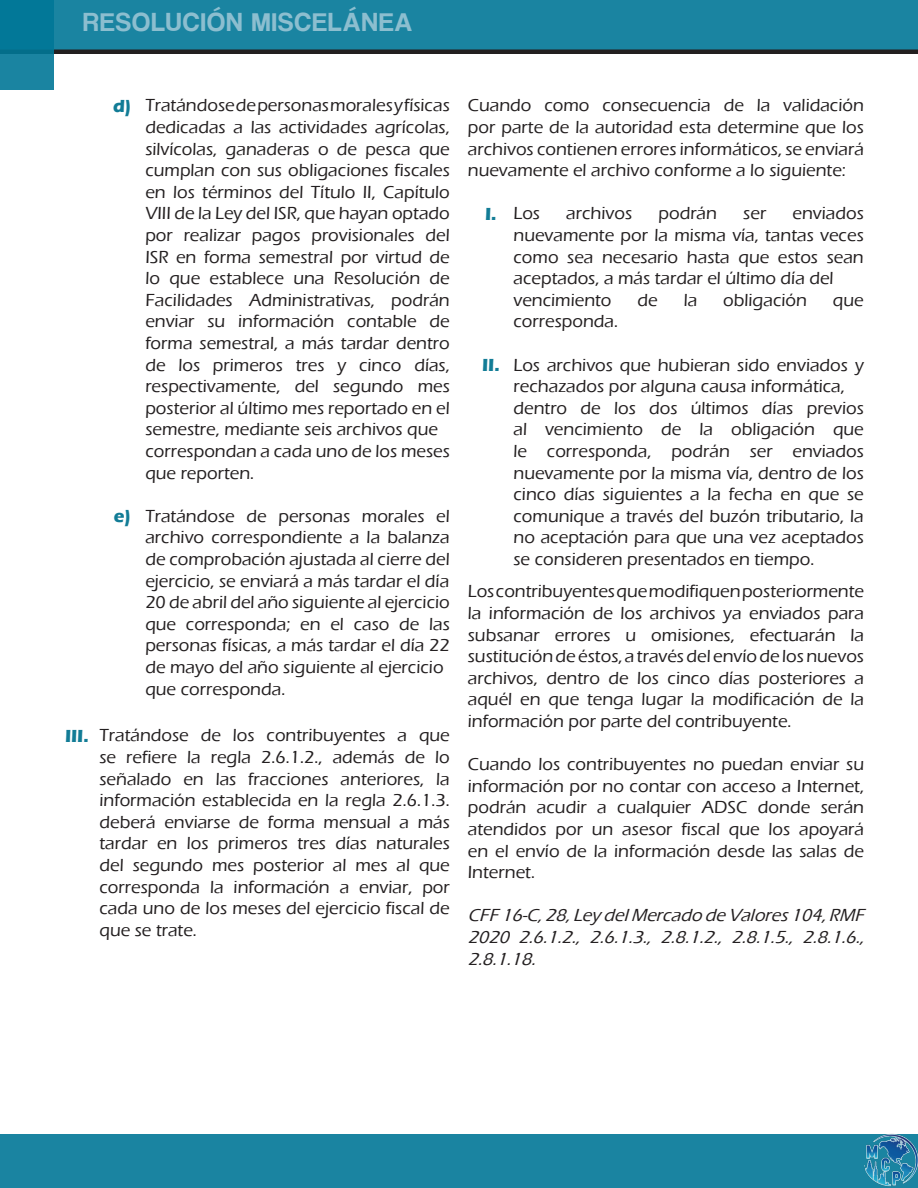
<style>
.page{position:relative;width:918px;height:1188px;background:#fff}
.page>*{position:absolute;margin:0;border:0;box-sizing:border-box;transform-origin:0 0}
.t1{font:27px "Coolvetica Rg";letter-spacing:.05em;color:#9ac5d5}
.t2{font:500 18px/21.6px "Eras ITC";color:#231f20;text-align:justify}
.t3{font:italic 500 18px/21.6px "Eras ITC";color:#231f20;text-align:justify}
.t4{font:700 18px "Eras ITC";color:#127c96}
</style>
<div class="page">
<div style="left:0;top:0;width:918px;height:54px;background:#1a84a1"></div>
<div style="left:0;top:1134px;width:918px;height:54px;background:#1a84a1"></div>
<hr style="left:0;top:50px;width:918px;height:4px;background:#231f20">
<img style="left:864px;top:1134px;width:54px;height:53px">
<svg style="left:0;top:0;width:54px;height:90px;fill:#027898"></svg>
<h1 class="t1" style="left:83px;top:6px;width:331px">RESOLUCIÓN MISCELÁNEA</h1>
<p class="t4" style="left:113px;top:95px;width:20px">d)</p>
<p class="t4" style="left:114px;top:506px;width:19px">e)</p>
<p class="t2" style="left:145px;top:95px;width:306px">Tratándose de personas morales y físicas dedicadas a las actividades agrícolas, silvícolas, ganaderas o de pesca que cumplan con sus obligaciones fiscales en los términos del Título II, Capítulo VIII de la Ley del ISR, que hayan optado por realizar pagos provisionales del ISR en forma semestral por virtud de lo que establece una Resolución de Facilidades Administrativas, podrán enviar su información contable de forma semestral, a más tardar dentro de los primeros tres y cinco días, respectivamente, del segundo mes posterior al último mes reportado en el semestre, mediante seis archivos que</p>
<p class="t2" style="left:145px;top:440px;width:306px">correspondan a cada uno de los meses que reporten.</p>
<p class="t2" style="left:145px;top:505px;width:306px">Tratándose de personas morales el archivo correspondiente a la balanza de comprobación ajustada al cierre del ejercicio, se enviará a más tardar el día</p>
<p class="t2" style="left:145px;top:592px;width:306px">20 de abril del año siguiente al ejercicio que corresponda; en el caso de las personas físicas, a más tardar el día 22 de mayo del año siguiente al ejercicio</p>
<p class="t2" style="left:145px;top:678px;width:142px">que corresponda.</p>
<p class="t4" style="left:65px;top:725px;width:25px">III.</p>
<p class="t2" style="left:99px;top:725px;width:352px">Tratándose de los contribuyentes a que se refiere la regla 2.6.1.2., además de lo señalado en las fracciones anteriores, la información establecida en la regla 2.6.1.3. deberá enviarse de forma mensual a más tardar en los primeros tres días naturales del segundo mes posterior al mes al que corresponda la información a enviar, por cada uno de los meses del ejercicio fiscal de que se trate.</p>
<p class="t2" style="left:468px;top:95px;width:398px">Cuando como consecuencia de la validación por parte de la autoridad esta determine que los archivos contienen errores informáticos, se enviará nuevamente el archivo conforme a lo siguiente:</p>
<p class="t4" style="left:485px;top:203px;width:13px">I.</p>
<p class="t4" style="left:482px;top:354px;width:19px">II.</p>
<p class="t2" style="left:513px;top:203px;width:28px">Los</p>
<p class="t2" style="left:566px;top:203px;width:67px">archivos</p>
<p class="t2" style="left:658px;top:203px;width:60px">podrán</p>
<p class="t2" style="left:743px;top:203px;width:25px">ser</p>
<p class="t2" style="left:513px;top:203px;width:352px;text-indent:279px">enviados nuevamente por la misma vía, tantas veces como sea necesario hasta que estos sean aceptados, a más tardar el último día del</p>
<p class="t2" style="left:513px;top:289px;width:100px">vencimiento</p>
<p class="t2" style="left:638px;top:289px;width:22px">de</p>
<p class="t2" style="left:684px;top:289px;width:15px">la</p>
<p class="t2" style="left:723px;top:289px;width:85px">obligación</p>
<p class="t2" style="left:833px;top:289px;width:32px">que</p>
<p class="t2" style="left:513px;top:311px;width:106px">corresponda.</p>
<p class="t2" style="left:513px;top:354px;width:352px">Los archivos que hubieran sido enviados y rechazados por alguna causa informática,</p>
<p class="t2" style="left:513px;top:397px;width:352px">dentro de los dos últimos días previos al vencimiento de la obligación que le corresponda, podrán ser enviados nuevamente por la misma vía, dentro de los cinco días siguientes a la fecha en que se comunique a través del buzón tributario, la no aceptación para que una vez aceptados se consideren presentados en tiempo.</p>
<p class="t2" style="left:468px;top:581px;width:398px">Los contribuyentes que modifiquen posteriormente la información de los archivos ya enviados para subsanar errores u omisiones, efectuarán la sustitución de éstos, a través del envío de los nuevos archivos, dentro de los cinco días posteriores a aquél en que tenga lugar la modificación de la información por parte del contribuyente.</p>
<p class="t2" style="left:468px;top:754px;width:398px">Cuando los contribuyentes no puedan enviar su información por no contar con acceso a Internet, podrán acudir a cualquier ADSC donde serán atendidos por un asesor fiscal que los apoyará en el envío de la información desde las salas de Internet.</p>
<p class="t3" style="left:468px;top:905px;width:403px">CFF 16-C,28,Ley delMercado de Valores104,RMF 2020 2.6.1.2., 2.6.1.3., 2.8.1.2., 2.8.1.5., 2.8.1.6., 2.8.1.18.</p>
</div>
